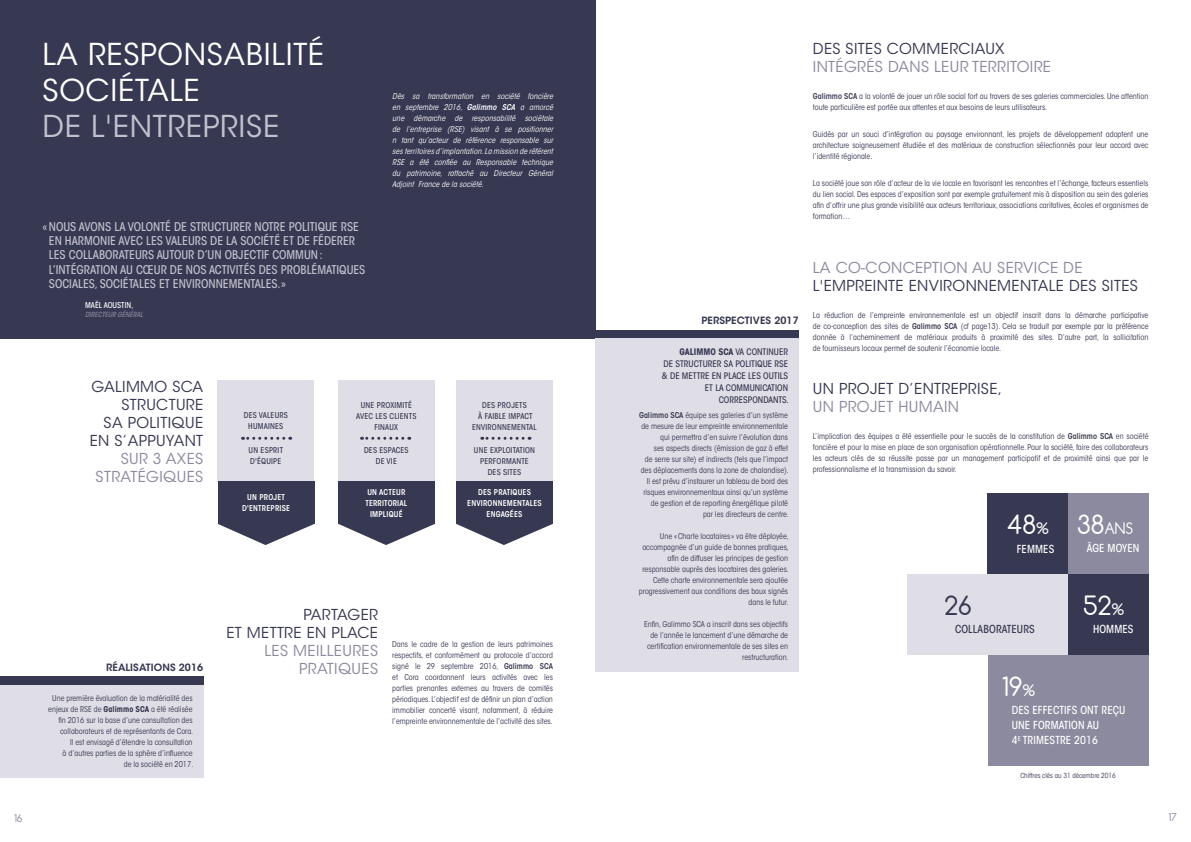
<style>
.page{position:relative;width:1191px;height:842px;background:#fff}
.page>*{position:absolute;margin:0;border:0;box-sizing:border-box;transform-origin:0 0}
.t1{font:30px/36px "ITC Avant Garde Std";letter-spacing:.025em;color:#fff}
.t2{font:30px "ITC Avant Garde Std";letter-spacing:.025em;color:#c1c0cd}
.t3{font:25px "Comfortaa";color:#fff}
.t4{font:25px "Comfortaa";color:#373852}
.t5{font:15px/18px "ITC Avant Garde Std";letter-spacing:.025em;color:#373852;text-align:right}
.t6{font:15px/18px "ITC Avant Garde Std";letter-spacing:.025em;color:#8b8a9f;text-align:right}
.t7{font:15px "Comfortaa";color:#fff}
.t8{font:500 condensed 12px/14.4px "ITC Avant Garde Std";color:#c1c0cd}
.t9{font:500 condensed 11px/15px "ITC Avant Garde Std";letter-spacing:.01em;color:#fff}
.t10{font:500 condensed 11px "ITC Avant Garde Std";letter-spacing:.01em;color:#373852}
.t11{font:600 10px "ITC Avant Garde Std";letter-spacing:.01em;color:#373852}
.t12{font:10px "Comfortaa";color:#8b8a9f}
.t13{font:500 condensed 9px/12px "ITC Avant Garde Std";color:#373852;text-align:right}
.t14{font:condensed 8px/11px "ITC Avant Garde Std";color:#373852;text-align:justify}
.t15{font:italic condensed 8px/11px "ITC Avant Garde Std";color:#fff;text-align:justify}
.t16{font:500 condensed 8px/11px "ITC Avant Garde Std";letter-spacing:.025em;color:#373852;text-align:center}
.t17{font:600 condensed 8px/11px "ITC Avant Garde Std";letter-spacing:.025em;color:#fff;text-align:center}
.t18{font:500 condensed 8px "ITC Avant Garde Std";color:#fff}
.t19{font:condensed 7px "ITC Avant Garde Std";color:#373852}
.t20{font:italic 500 condensed 7px "ITC Avant Garde Std";color:#8b8a9f}
.s1{font-weight:600}
.s2{font-weight:700}
.s3{font-size:15px}
.s4{font-size:25px}
</style>
<div class="page">
<div style="left:0;top:0;width:595px;height:338px;background:#373852"></div>
<div style="left:0;top:685px;width:203px;height:93px;background:#dfdee6"></div>
<div style="left:456px;top:380px;width:97px;height:144px;background:#dfdee6"></div>
<div style="left:338px;top:380px;width:97px;height:102px;background:#dfdee6"></div>
<div style="left:217px;top:380px;width:97px;height:102px;background:#dfdee6"></div>
<div style="left:456px;top:482px;width:97px;height:42px;background:#373852"></div>
<div style="left:338px;top:482px;width:97px;height:42px;background:#373852"></div>
<div style="left:218px;top:482px;width:96px;height:42px;background:#373852"></div>
<svg style="left:456px;top:524px;width:97px;height:21px"></svg>
<svg style="left:339px;top:524px;width:96px;height:21px"></svg>
<svg style="left:218px;top:524px;width:96px;height:21px"></svg>
<svg style="left:482px;top:437px;width:41px;height:3px"></svg>
<svg style="left:361px;top:437px;width:42px;height:3px"></svg>
<svg style="left:242px;top:437px;width:42px;height:3px"></svg>
<div style="left:1068px;top:574px;width:80px;height:81px;background:#373852"></div>
<div style="left:987px;top:493px;width:81px;height:81px;background:#373852"></div>
<div style="left:987px;top:655px;width:161px;height:111px;background:#8b8a9f"></div>
<div style="left:907px;top:574px;width:161px;height:81px;background:#dfdee6"></div>
<div style="left:595px;top:338px;width:203px;height:333px;background:#dfdee6"></div>
<div style="left:595px;top:331px;width:203px;height:7px;background:#373852"></div>
<div style="left:1068px;top:493px;width:80px;height:81px;background:#8b8a9f"></div>
<div style="left:0;top:676px;width:203px;height:9px;background:#373852"></div>
<h1 class="t1" style="left:43px;top:36px;width:283px">LA RESPONSABILITÉ<br>SOCIÉTALE</h1>
<h1 class="t2" style="left:43px;top:108px;width:238px">DE L'ENTREPRISE</h1>
<p class="t8" style="left:49px;top:219px;width:318px;text-indent:-6px">« NOUS AVONS LA VOLONTÉ DE STRUCTURER NOTRE POLITIQUE RSE EN HARMONIE AVEC LES VALEURS DE LA SOCIÉTÉ ET DE FÉDERER LES COLLABORATEURS AUTOUR D’UN OBJECTIF COMMUN:<br>L’INTÉGRATION AU CŒUR DE NOS ACTIVITÉS DES PROBLÉMATIQUES SOCIALES, SOCIÉTALES ET ENVIRONNEMENTALES.»</p>
<p class="t18" style="left:85px;top:301px;width:50px">MAËL AOUSTIN,</p>
<p class="t20" style="left:85px;top:310px;width:61px">DIRECTEURGÉNÉRAL</p>
<p class="t15" style="left:392px;top:90px;width:164px">Dès sa transformation en société foncière en septembre 2016, <span class="s1">Galimmo SCA</span> a amorcé une démarche de responsabilité sociétale de l’entreprise (RSE) visant à se positionner n tant qu’acteur de référence responsable sur sesterritoiresd’implantation.Lamission deréférent RSE a été confiée au Responsable technique du patrimoine, rattaché au Directeur Général Adjoint Francedelasociété.</p>
<h3 class="t5" style="left:90px;top:377px;width:115px">GALIMMO SCA<br>STRUCTURE<br>SA POLITIQUE<br>EN S’APPUYANT</h3>
<h3 class="t6" style="left:96px;top:449px;width:109px">SUR 3 AXES<br>STRATÉGIQUES</h3>
<p class="t16" style="left:244px;top:410px;width:46px">DES VALEURS<br>HUMAINES</p>
<p class="t16" style="left:249px;top:444px;width:36px;text-align:left">UN ESPRIT<br>D'ÉQUIPE</p>
<p class="t17" style="left:242px;top:492px;width:49px">UN PROJET<br>D'ENTREPRISE</p>
<p class="t16" style="left:356px;top:399px;width:62px">UNE PROXIMITÉ<br>AVEC LES CLIENTS<br>FINAUX</p>
<p class="t16" style="left:472px;top:399px;width:66px">DES PROJETS<br>À FAIBLE IMPACT<br>ENVIRONNEMENTAL</p>
<p class="t16" style="left:364px;top:444px;width:46px">DES ESPACES<br>DE VIE</p>
<p class="t16" style="left:474px;top:444px;width:63px">UNE EXPLOITATION<br>PERFORMANTE<br>DES SITES</p>
<p class="t17" style="left:365px;top:486px;width:43px">UN ACTEUR<br>TERRITORIAL<br>IMPLIQUÉ</p>
<p class="t17" style="left:467px;top:486px;width:76px">DES PRATIQUES<br>ENVIRONNEMENTALES<br>ENGAGÉES</p>
<p class="t11" style="left:106px;top:660px;width:98px">RÉALISATIONS 2016</p>
<p class="t14" style="left:48px;top:693px;width:147px;text-align:right">Une première évaluation de la matérialité des enjeux de RSE de <span class="s2">Galimmo SCA</span> a été réalisée fin 2016 sur la base d’une consultation des collaborateurs et de représentants de Cora.<br>Il est envisagé d’étendre la consultation<br>à d’autres parties de la sphère d’influence<br>de la société en 2017.</p>
<h3 class="t5" style="left:226px;top:606px;width:153px">PARTAGER<br>ET METTRE EN PLACE</h3>
<h3 class="t6" style="left:265px;top:642px;width:115px">LES MEILLEURES<br>PRATIQUES</h3>
<p class="t14" style="left:392px;top:639px;width:162px">Dans le cadre de la gestion de leurs patrimoines respectifs, et conformément au protocole d’accord signé le 29 septembre 2016, <span class="s1">Galimmo SCA </span>et Cora coordonnent leurs activités avec les parties prenantes externes au travers de comités périodiques. L’objectif est de définir un plan d’action immobilier concerté visant, notamment, à réduire l’empreinte environnementale de l’activité des sites.</p>
<h3 class="t5" style="left:813px;top:39px;width:193px">DES SITES COMMERCIAUX</h3>
<h3 class="t6" style="left:813px;top:57px;width:240px">INTÉGRÉS DANS LEUR TERRITOIRE</h3>
<p class="t14" style="left:813px;top:90px;width:337px"><span class="s1">Galimmo SCA</span> a la volonté de jouer un rôle social fort au travers de ses galeries commerciales. Une attention toute particulière est portée aux attentes et aux besoins de leurs utilisateurs.</p>
<p class="t14" style="left:813px;top:129px;width:337px">Guidés par un souci d’intégration au paysage environnant, les projets de développement adoptent une architecture soigneusement étudiée et des matériaux de construction sélectionnés pour leur accord avec l’identité régionale.</p>
<p class="t14" style="left:813px;top:178px;width:337px">La société joue son rôle d’acteur de la vie locale en favorisant les rencontres et l’échange, facteurs essentiels du lien social. Des espaces d’exposition sont par exemple gratuitement mis à disposition au sein des galeries afin d’offrir une plus grande visibilité aux acteurs territoriaux, associations caritatives, écoles et organismes de formation…</p>
<p class="t11" style="left:701px;top:314px;width:99px">PERSPECTIVES 2017</p>
<p class="t13" style="left:662px;top:346px;width:129px"><span class="s2">GALIMMO SCA</span> VA CONTINUER<br>DE STRUCTURER SA POLITIQUE RSE &amp; DE METTRE EN PLACE LES OUTILS<br>ET LA COMMUNICATION<br>CORRESPONDANTS.</p>
<p class="t14" style="left:639px;top:410px;width:151px;text-align:right"><span class="s1">Galimmo SCA</span> équipe ses galeries d’un système de mesure de leur empreinte environnementale qui permettra d’en suivre l’évolution dans<br>ses aspects directs (émission de gaz à effet<br>de serre sur site) et indirects (tels que l’impact des déplacements dans la zone de chalandise).<br>Il est prévu d’instaurer un tableau de bord des risques environnementaux ainsi qu’un système de gestion et de reporting énergétique piloté<br>par les directeurs de centre.</p>
<p class="t14" style="left:639px;top:531px;width:151px;text-align:right">Une «Charte locataires » va être déployée, accompagnée d’un guide de bonnes pratiques, afin de diffuser les principes de gestion responsable auprès des locataires des galeries.<br>Cette charte environnementale sera ajoutée progressivement aux conditions des baux signés dans le futur.</p>
<p class="t14" style="left:644px;top:619px;width:146px;text-align:right">Enfin, Galimmo SCA a inscrit dans ses objectifs de l’année le lancement d’une démarche de certification environnementale de ses sites en restructuration.</p>
<h3 class="t6" style="left:813px;top:259px;width:271px">LA CO-CONCEPTION AU SERVICE DE</h3>
<h3 class="t5" style="left:813px;top:277px;width:326px">L'EMPREINTE ENVIRONNEMENTALE DES SITES</h3>
<p class="t14" style="left:813px;top:310px;width:337px">La réduction de l’empreinte environnementale est un objectif inscrit dans la démarche participative de co-conception des sites de <span class="s1">Galimmo SCA</span> (cf page13). Cela se traduit par exemple par la préférence donnée à l’acheminement de matériaux produits à proximité des sites. D’autre part, la sollicitation de fournisseurs locaux permet de soutenir l’économie locale.</p>
<h3 class="t5" style="left:813px;top:379px;width:191px">UN PROJET D’ENTREPRISE,</h3>
<h3 class="t6" style="left:813px;top:397px;width:148px">UN PROJET HUMAIN</h3>
<p class="t14" style="left:813px;top:430px;width:337px">L’implication des équipes a été essentielle pour le succès de la constitution de <span class="s1">Galimmo SCA</span> en société foncière et pour la mise en place de son organisation opérationnelle. Pour la société, faire des collaborateurs les acteurs clés de sa réussite passe par un management participatif et de proximité ainsi que par le professionnalisme et la transmission du savoir.</p>
<h2 class="t3" style="left:1006px;top:508px;width:44px">48<span class="s3">%</span></h2>
<h3 class="t7" style="left:1077px;top:519px;width:58px"><span class="s4">38</span>ANS</h3>
<h3 class="t9" style="left:1016px;top:541px;width:39px">FEMMES</h3>
<h3 class="t9" style="left:1087px;top:540px;width:54px">ÂGE MOYEN</h3>
<h2 class="t4" style="left:944px;top:589px;width:29px">26</h2>
<h2 class="t3" style="left:1083px;top:589px;width:43px">52<span class="s3">%</span></h2>
<h3 class="t10" style="left:955px;top:623px;width:81px">COLLABORATEURS</h3>
<h3 class="t9" style="left:1093px;top:622px;width:42px">HOMMES</h3>
<h2 class="t3" style="left:1002px;top:670px;width:35px">19<span class="s3">%</span></h2>
<h3 class="t9" style="left:1011px;top:703px;width:115px">DES EFFECTIFS ONT REÇU<br>UNE FORMATION AU<br>4<sup>E</sup> TRIMESTRE 2016</h3>
<p class="t19" style="left:1020px;top:771px;width:97px">Chiffres clés au 31 décembre 2016</p>
<p class="t12" style="left:14px;top:811px;width:10px">16</p>
<p class="t12" style="left:1168px;top:811px;width:10px">17</p>
</div>
